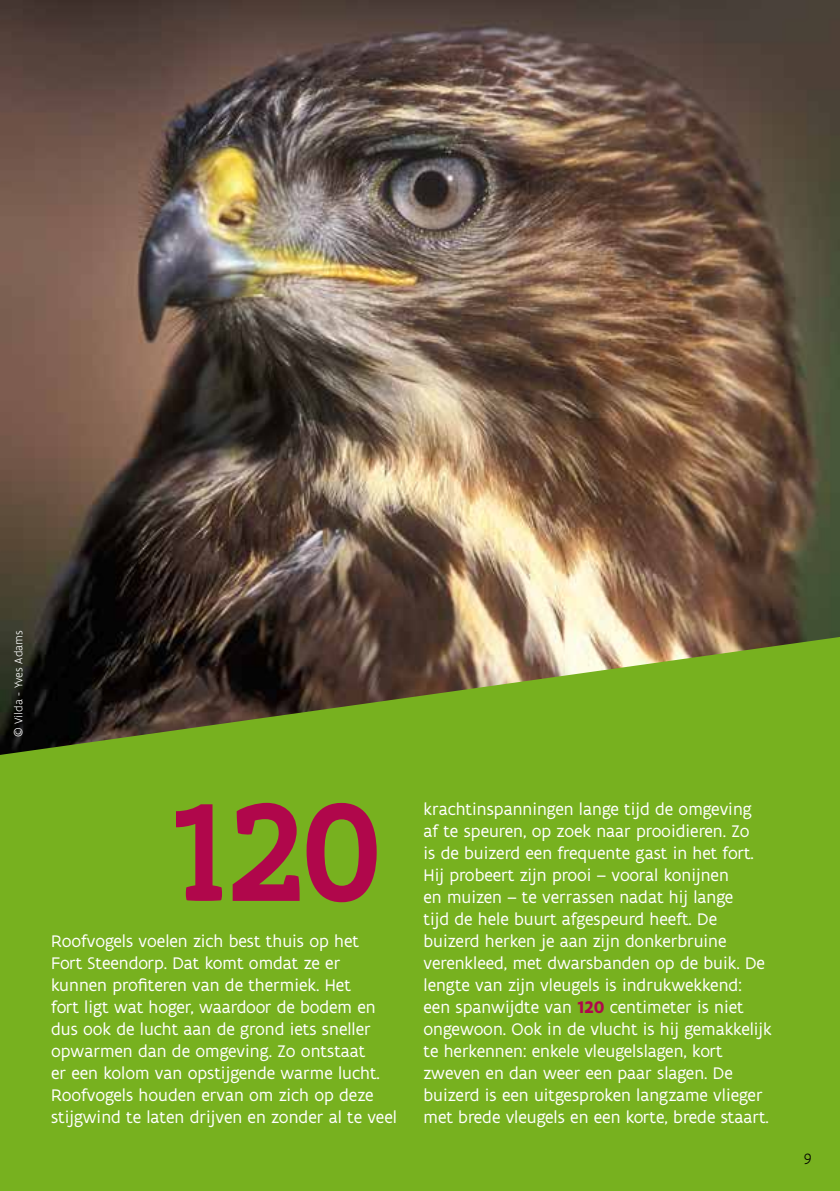
<style>
.page{position:relative;width:840px;height:1191px;background:#fff}
.page>*{position:absolute;margin:0;border:0;box-sizing:border-box;transform-origin:0 0}
.t1{font:500 150px "Flanders Art Serif";color:#b0074b}
.t2{font:18px/22px "Flanders Art Sans";color:#fff}
.t3{font:300 16px "Flanders Art Sans";color:#000}
.t4{font:300 12px "Flanders Art Sans";color:#fff}
.s1{font-weight:700;color:#b0074b}
</style>
<div class="page">
<img style="left:0;top:0;width:839px;height:634px">
<svg style="left:0;top:634px;width:839px;height:557px;background:#72a421"></svg>
<p class="t4" style="left:11px;top:737px;width:109px;rotate:-90deg">© Vilda - Yves Adams</p>
<h1 class="t1" style="left:174px;top:755px;width:208px">120</h1>
<p class="t2" style="left:51px;top:930px;width:347px">Roofvogels voelen zich best thuis op het<br>Fort Steendorp. Dat komt omdat ze er kunnen profiteren van de thermiek. Het<br>fort ligt wat hoger, waardoor de bodem en dus ook de lucht aan de grond iets sneller opwarmen dan de omgeving. Zo ontstaat<br>er een kolom van opstijgende warme lucht.<br>Roofvogels houden ervan om zich op deze stijgwind te laten drijven en zonder al te veel</p>
<p class="t2" style="left:423px;top:798px;width:349px">krachtinspanningen lange tijd de omgeving<br>af te speuren, op zoek naar prooidieren. Zo<br>is de buizerd een frequente gast in het fort.<br>Hij probeert zijn prooi – vooral konijnen<br>en muizen – te verrassen nadat hij lange<br>tijd de hele buurt afgespeurd heeft. De buizerd herken je aan zijn donkerbruine verenkleed, met dwarsbanden op de buik. De lengte van zijn vleugels is indrukwekkend: een spanwijdte van <span class="s1">120</span> centimeter is niet ongewoon. Ook in de vlucht is hij gemakkelijk te herkennen: enkele vleugelslagen, kort zweven en dan weer een paar slagen. De buizerd is een uitgesproken langzame vlieger met brede vleugels en een korte, brede staart.</p>
<p class="t3" style="left:803px;top:1149px;width:9px">9</p>
</div>
